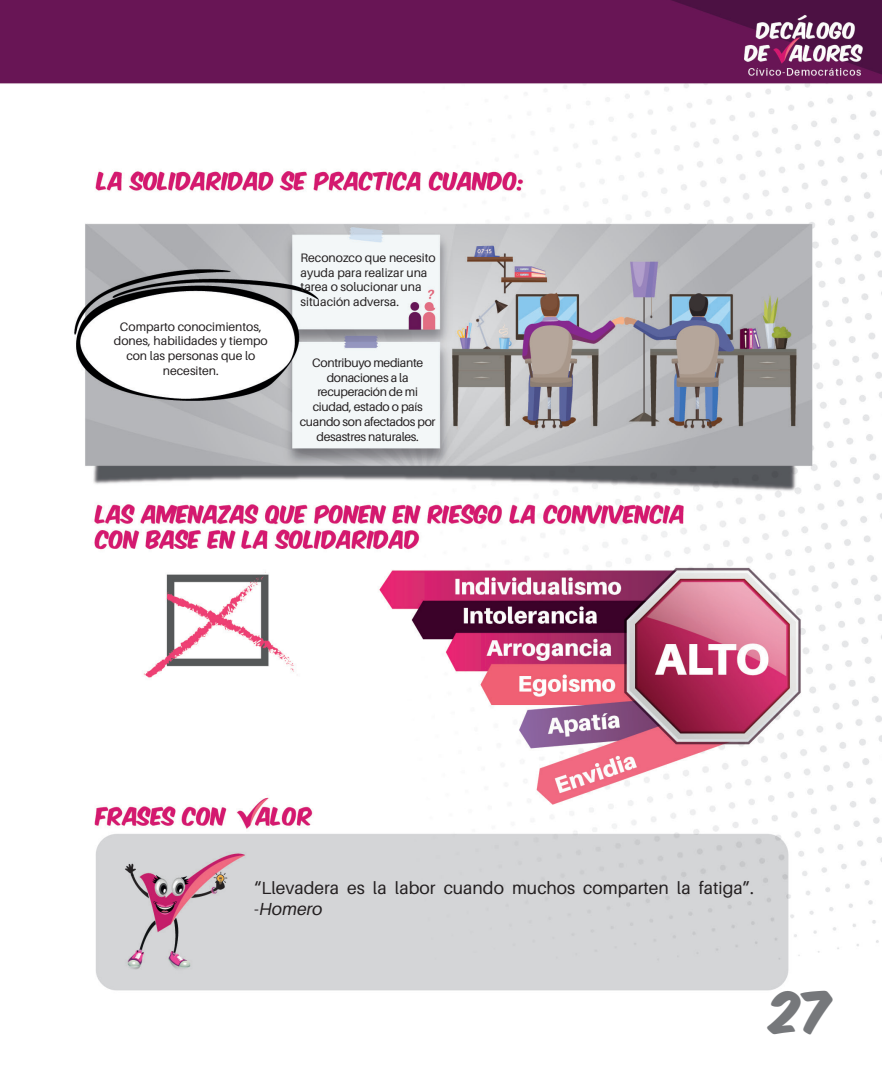
<style>
.page{position:relative;width:882px;height:1071px;background:#fff}
.page>*{position:absolute;margin:0;border:0;box-sizing:border-box;transform-origin:0 0}
.t1{font:49px "Komika Axis";color:#76787b}
.t2{font:17.5px/21px "Aileron";color:#231f20}
.t3{font:12.25px/14.7px "Aileron";color:#231f20;text-align:center}
.t4{font:12.25px/14.7px "Aileron";letter-spacing:-.025em;color:#231f20;text-align:center}
.s1{font-style:italic}
</style>
<div class="page">
<img style="left:0;top:0;width:882px;height:991px">
<p class="t3" style="left:114px;top:319px;width:155px">Comparto conocimientos, dones, habilidades y tiempo con las personas que lo necesiten.</p>
<p class="t3" style="left:301px;top:251px;width:136px;text-align:left">Reconozco que necesito ayuda para realizar una tarea o solucionar una situación adversa.</p>
<p class="t4" style="left:300px;top:356px;width:137px">Contribuyo mediante donaciones a la recuperación de mi ciudad, estado o país cuando son afectados por desastres naturales.</p>
<p class="t2" style="left:254px;top:878px;width:501px">“Llevadera es la labor cuando muchos comparten la fatiga”. -<span class="s1">Homero</span></p>
<p class="t1" style="left:771px;top:987px;width:63px">27</p>
</div>
